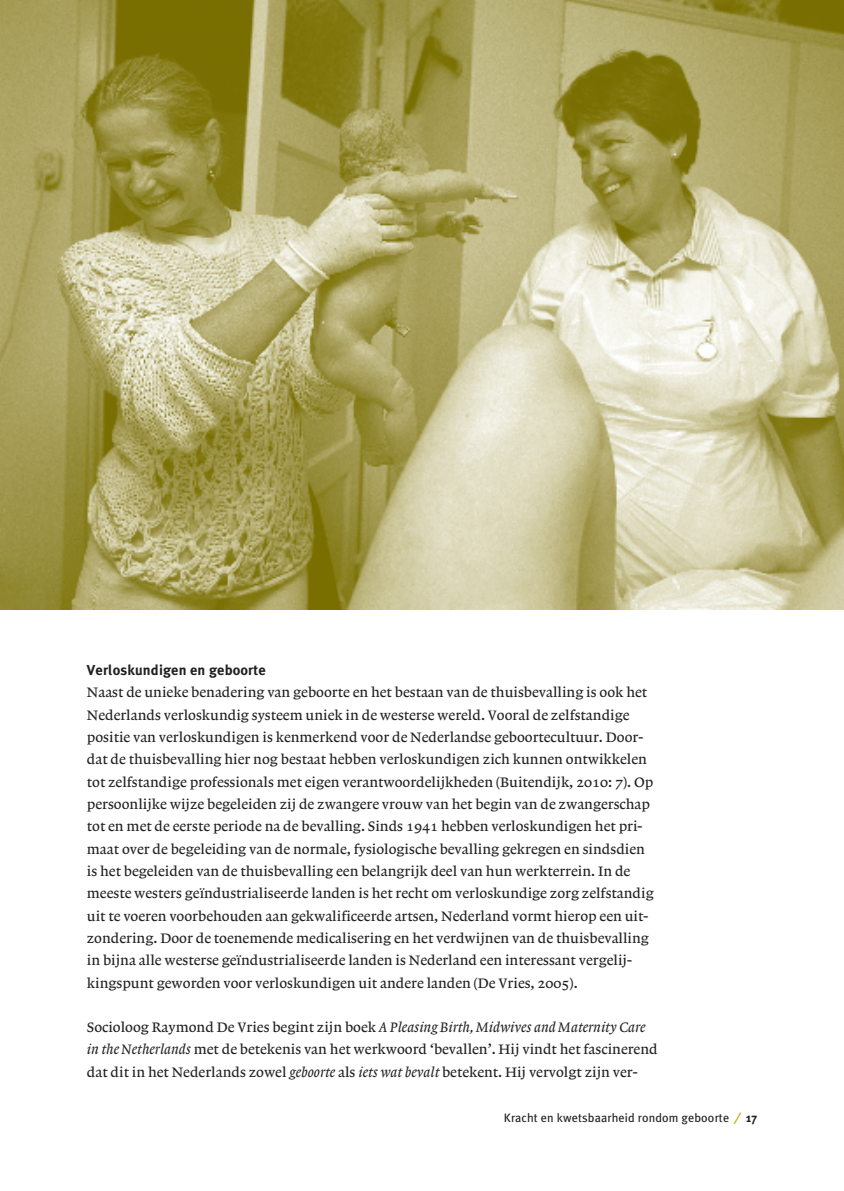
<style>
.page{position:relative;width:844px;height:1191px;background:#fff}
.page>*{position:absolute;margin:0;border:0;box-sizing:border-box;transform-origin:0 0}
.t1{font:500 14.35px/22.4px "Lexicon No 1 Roman A";color:#231f20}
.t2{font:500 14.35px "Lexicon No 1 Italic A";color:#231f20}
.t3{font:700 14.35px "Meta Plus";letter-spacing:.01em;color:#231f20}
.t4{font:12.25px "Meta Plus";letter-spacing:.01em;color:#231f20}
.s1{font-family:"Lexicon No 1 Roman A"}
.s2{font-family:"Lexicon No 1 Italic A"}
.s3{font-weight:700;color:#bfae02}
.s4{font-weight:700}
</style>
<div class="page">
<img style="left:0;top:0;width:843px;height:610px">
<p class="t3" style="left:87px;top:661px;width:180px">Verloskundigen en geboorte</p>
<p class="t1" style="left:87px;top:681px;width:568px">Naast de unieke benadering van geboorte en het bestaan van de thuisbevalling is ook het Nederlands verloskundig systeem uniek in de westerse wereld. Vooral de zelfstandige positie van verloskundigen is kenmerkend voor de Nederlandse geboortecultuur. Door&shy;dat de thuisbevalling hier nog bestaat hebben verloskundigen zich kunnen ontwikkelen tot zelfstandige professionals met eigen verantwoordelijkheden (Buitendijk, 2010: 7). Op persoonlijke wijze begeleiden zij de zwangere vrouw van het begin van de zwangerschap tot en met de eerste periode na de bevalling. Sinds 1941 hebben verloskundigen het pri&shy;maat over de begeleiding van de normale, fysiologische bevalling gekregen en sindsdien is het begeleiden van de thuisbevalling een belangrijk deel van hun werkterrein. In de meeste westers geïndustrialiseerde landen is het recht om verloskundige zorg zelfstandig uit te voeren voorbehouden aan gekwalificeerde artsen, Nederland vormt hierop een uit&shy;zondering. Door de toenemende medicalisering en het verdwijnen van de thuisbevalling in bijna alle westerse geïndustrialiseerde landen is Nederland een interessant vergelij&shy;kingspunt geworden voor verloskundigen uit andere landen (De Vries, 2005).</p>
<p class="t2" style="left:87px;top:1019px;width:560px"><span class="s1">Socioloog Raymond De Vries begint zijn boek</span> A Pleasing Birth, Midwives and Maternity Care</p>
<p class="t1" style="left:87px;top:1038px;width:572px"><span class="s2">in the Netherlands</span> met de betekenis van het werkwoord ‘bevallen’. Hij vindt het fascinerend dat dit in het Nederlands zowel <span class="s2">geboorte</span> als <span class="s2">iets wat bevalt</span> betekent. Hij vervolgt zijn ver-</p>
<p class="t4" style="left:503px;top:1110px;width:255px">Kracht en kwetsbaarheid rondom geboorte <span class="s3">⁄</span> <span class="s4">17</span></p>
</div>
